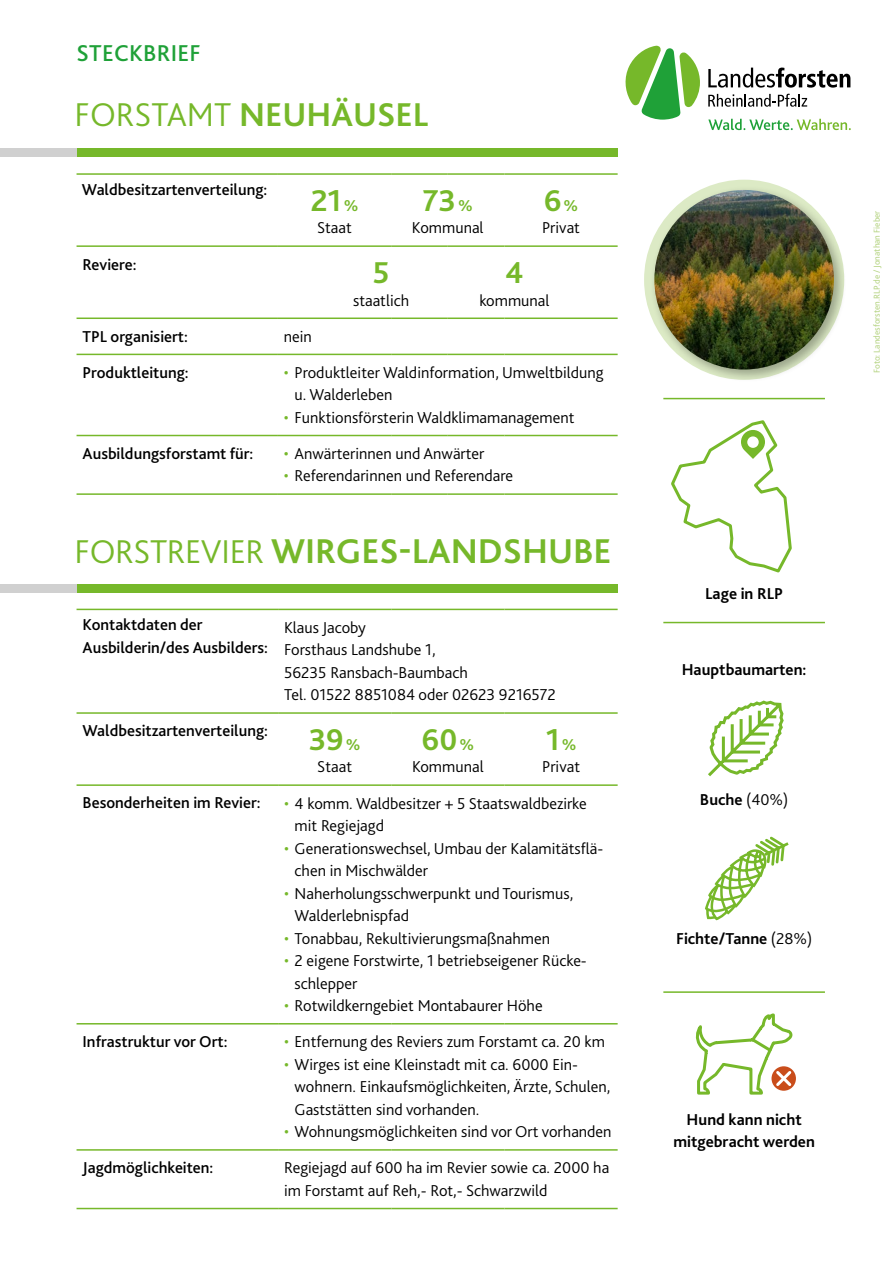
<style>
.page{position:relative;width:893px;height:1263px;background:#fff}
.page>*{position:absolute;margin:0;border:0;box-sizing:border-box;transform-origin:0 0}
.t1{font:700 36px "Bliss 2";color:#76b82a}
.t2{font:700 34.5px "Bliss 2";color:#76b82a}
.t3{font:700 31.5px "Bliss 2";color:#76b82a}
.t4{font:500 24px "Bliss 2";letter-spacing:.01em;color:#1fa138}
.t5{font:300 16.5px/22.5px "Bliss 2";color:#000}
.t6{font:500 16.5px/22.5px "Bliss 2";color:#000}
.t7{font:700 16.5px/22.5px "Bliss 2";color:#000;text-align:center}
.t8{font:9px "Bliss 2";color:#b6d484}
.s1{font-weight:300}
.s2{font-size:16.5px}
.s3{color:#76b82a}
.s4{font-weight:300;font-size:34.5px}
</style>
<div class="page">
<svg style="left:625px;top:45px;width:75px;height:75px"></svg>
<svg style="left:708px;top:94px;width:99px;height:13px"></svg>
<svg style="left:708px;top:68px;width:142px;height:20px"></svg>
<svg style="left:708px;top:119px;width:143px;height:11px"></svg>
<div style="left:77px;top:148px;width:541px;height:8px;background:#76b82a"></div>
<div style="left:77px;top:584px;width:541px;height:9px;background:#76b82a"></div>
<div style="left:0;top:148px;width:77px;height:8px;background:#d0d0d0"></div>
<div style="left:0;top:584px;width:77px;height:9px;background:#d0d0d0"></div>
<hr style="left:77px;top:173px;width:201px;height:2px;background:#76b82a">
<hr style="left:278px;top:173px;width:113px;height:2px;background:#76b82a">
<hr style="left:391px;top:173px;width:57px;height:2px;background:#76b82a">
<hr style="left:448px;top:173px;width:56px;height:2px;background:#76b82a">
<hr style="left:504px;top:173px;width:114px;height:2px;background:#76b82a">
<hr style="left:77px;top:245px;width:201px;height:2px;background:#76b82a">
<hr style="left:278px;top:245px;width:113px;height:2px;background:#76b82a">
<hr style="left:391px;top:245px;width:57px;height:2px;background:#76b82a">
<hr style="left:448px;top:245px;width:56px;height:2px;background:#76b82a">
<hr style="left:504px;top:245px;width:114px;height:2px;background:#76b82a">
<hr style="left:77px;top:317px;width:201px;height:2px;background:#76b82a">
<hr style="left:278px;top:317px;width:113px;height:2px;background:#76b82a">
<hr style="left:391px;top:317px;width:57px;height:2px;background:#76b82a">
<hr style="left:448px;top:317px;width:56px;height:2px;background:#76b82a">
<hr style="left:504px;top:317px;width:114px;height:2px;background:#76b82a">
<hr style="left:77px;top:354px;width:201px;height:1px;background:#76b82a">
<hr style="left:278px;top:354px;width:113px;height:1px;background:#76b82a">
<hr style="left:391px;top:354px;width:57px;height:1px;background:#76b82a">
<hr style="left:448px;top:354px;width:56px;height:1px;background:#76b82a">
<hr style="left:504px;top:354px;width:114px;height:1px;background:#76b82a">
<hr style="left:77px;top:435px;width:201px;height:1px;background:#76b82a">
<hr style="left:278px;top:435px;width:113px;height:1px;background:#76b82a">
<hr style="left:391px;top:435px;width:57px;height:1px;background:#76b82a">
<hr style="left:448px;top:435px;width:56px;height:1px;background:#76b82a">
<hr style="left:504px;top:435px;width:114px;height:1px;background:#76b82a">
<hr style="left:77px;top:493px;width:201px;height:2px;background:#76b82a">
<hr style="left:278px;top:493px;width:113px;height:2px;background:#76b82a">
<hr style="left:391px;top:493px;width:57px;height:2px;background:#76b82a">
<hr style="left:448px;top:493px;width:56px;height:2px;background:#76b82a">
<hr style="left:504px;top:493px;width:114px;height:2px;background:#76b82a">
<hr style="left:77px;top:609px;width:201px;height:1px;background:#76b82a">
<hr style="left:278px;top:609px;width:113px;height:1px;background:#76b82a">
<hr style="left:391px;top:609px;width:113px;height:1px;background:#76b82a">
<hr style="left:504px;top:609px;width:114px;height:1px;background:#76b82a">
<hr style="left:77px;top:712px;width:201px;height:2px;background:#76b82a">
<hr style="left:278px;top:712px;width:113px;height:2px;background:#76b82a">
<hr style="left:391px;top:712px;width:113px;height:2px;background:#76b82a">
<hr style="left:504px;top:712px;width:114px;height:2px;background:#76b82a">
<hr style="left:77px;top:784px;width:201px;height:2px;background:#76b82a">
<hr style="left:278px;top:784px;width:113px;height:2px;background:#76b82a">
<hr style="left:391px;top:784px;width:113px;height:2px;background:#76b82a">
<hr style="left:504px;top:784px;width:114px;height:2px;background:#76b82a">
<hr style="left:77px;top:1023px;width:201px;height:1px;background:#76b82a">
<hr style="left:278px;top:1023px;width:113px;height:1px;background:#76b82a">
<hr style="left:391px;top:1023px;width:113px;height:1px;background:#76b82a">
<hr style="left:504px;top:1023px;width:114px;height:1px;background:#76b82a">
<hr style="left:77px;top:1149px;width:201px;height:2px;background:#76b82a">
<hr style="left:278px;top:1149px;width:113px;height:2px;background:#76b82a">
<hr style="left:391px;top:1149px;width:113px;height:2px;background:#76b82a">
<hr style="left:504px;top:1149px;width:114px;height:2px;background:#76b82a">
<hr style="left:77px;top:1208px;width:201px;height:1px;background:#76b82a">
<hr style="left:278px;top:1208px;width:113px;height:1px;background:#76b82a">
<hr style="left:391px;top:1208px;width:113px;height:1px;background:#76b82a">
<hr style="left:504px;top:1208px;width:114px;height:1px;background:#76b82a">
<hr style="left:663px;top:991px;width:162px;height:2px;background:#76b82a">
<svg style="left:671px;top:420px;width:121px;height:153px"></svg>
<hr style="left:663px;top:398px;width:162px;height:1px;background:#76b82a">
<hr style="left:663px;top:622px;width:162px;height:1px;background:#76b82a">
<svg style="left:708px;top:700px;width:76px;height:77px"></svg>
<div style="left:650px;top:186px;width:196px;height:196px;background:#000;opacity:.3"></div>
<img style="left:654px;top:190px;width:180px;height:180px;border-radius:90px">
<svg style="left:705px;top:836px;width:84px;height:85px"></svg>
<svg style="left:771px;top:1066px;width:25px;height:25px"></svg>
<svg style="left:695px;top:1013px;width:99px;height:82px"></svg>
<p class="t4" style="left:77px;top:38px;width:126px">STECKBRIEF</p>
<h1 class="t2" style="left:75px;top:93px;width:355px"><span class="s1">FORSTAMT</span> NEUHÄUSEL</h1>
<h2 class="t6" style="left:82px;top:178px;width:187px">Waldbesitzartenverteilung:</h2>
<p class="t3" style="left:311px;top:181px;width:49px">21<span class="s2">%</span></p>
<p class="t5" style="left:317px;top:217px;width:36px">Staat</p>
<p class="t3" style="left:423px;top:181px;width:51px">73<span class="s2">%</span></p>
<p class="t5" style="left:412px;top:217px;width:73px">Kommunal</p>
<p class="t3" style="left:544px;top:181px;width:36px">6<span class="s2">%</span></p>
<p class="t5" style="left:542px;top:217px;width:39px">Privat</p>
<p class="t6" style="left:83px;top:253px;width:55px">Reviere:</p>
<p class="t3" style="left:373px;top:253px;width:18px">5</p>
<p class="t5" style="left:353px;top:289px;width:58px">staatlich</p>
<p class="t3" style="left:505px;top:253px;width:20px">4</p>
<p class="t5" style="left:479px;top:289px;width:72px">kommunal</p>
<h2 class="t6" style="left:83px;top:325px;width:107px">TPL organisiert:</h2>
<p class="t5" style="left:284px;top:325px;width:30px">nein</p>
<h2 class="t6" style="left:83px;top:361px;width:108px">Produktleitung:</h2>
<p class="t5" style="left:294px;top:361px;width:311px;text-indent:-10px"><span class="s3">•</span> Produktleiter Waldinformation, Umweltbildung u. Walderleben</p>
<p class="t5" style="left:284px;top:406px;width:292px"><span class="s3">•</span> Funktionsförsterin Waldklimamanagement</p>
<h2 class="t6" style="left:83px;top:442px;width:172px">Ausbildungsforstamt für:</h2>
<p class="t5" style="left:284px;top:442px;width:202px"><span class="s3">•</span> Anwärterinnen und Anwärter</p>
<p class="t5" style="left:284px;top:465px;width:231px"><span class="s3">•</span> Referendarinnen und Referendare</p>
<h1 class="t1" style="left:75px;top:529px;width:538px"><span class="s4">FORSTREVIER</span> WIRGES-LANDSHUBE</h1>
<h2 class="t6" style="left:83px;top:614px;width:187px">Kontaktdaten der<br>Ausbilderin/des Ausbilders:</h2>
<p class="t5" style="left:284px;top:616px;width:83px">Klaus Jacoby</p>
<p class="t5" style="left:284px;top:638px;width:185px">Forsthaus Landshube 1,<br>56235 Ransbach-Baumbach</p>
<p class="t5" style="left:284px;top:683px;width:273px">Tel. 01522 8851084 oder 02623 9216572</p>
<h2 class="t6" style="left:83px;top:720px;width:187px">Waldbesitzartenverteilung:</h2>
<p class="t3" style="left:309px;top:720px;width:53px">39<span class="s2">%</span></p>
<p class="t5" style="left:317px;top:756px;width:36px">Staat</p>
<p class="t3" style="left:422px;top:720px;width:54px">60<span class="s2">%</span></p>
<p class="t5" style="left:412px;top:756px;width:73px">Kommunal</p>
<p class="t3" style="left:546px;top:720px;width:32px">1<span class="s2">%</span></p>
<p class="t5" style="left:542px;top:756px;width:39px">Privat</p>
<h2 class="t6" style="left:83px;top:792px;width:180px">Besonderheiten im Revier:</h2>
<p class="t5" style="left:295px;top:792px;width:294px;text-indent:-10px"><span class="s3">•</span> 4 komm. Waldbesitzer + 5 Staatswaldbezirke mit Regiejagd</p>
<p class="t5" style="left:295px;top:837px;width:310px;text-indent:-10px"><span class="s3">•</span> Generationswechsel, Umbau der Kalamitätsflä&shy;chen in Mischwälder</p>
<p class="t5" style="left:295px;top:882px;width:280px;text-indent:-10px"><span class="s3">•</span> Naherholungsschwerpunkt und Tourismus,<br>Walderlebnispfad</p>
<p class="t5" style="left:284px;top:927px;width:267px"><span class="s3">•</span> Tonabbau, Rekultivierungsmaßnahmen</p>
<p class="t5" style="left:295px;top:949px;width:294px;text-indent:-10px"><span class="s3">•</span> 2 eigene Forstwirte, 1 betriebseigener Rücke&shy;schlepper</p>
<p class="t5" style="left:284px;top:994px;width:260px"><span class="s3">•</span> Rotwildkerngebiet Montabaurer Höhe</p>
<h2 class="t6" style="left:83px;top:1030px;width:147px">Infrastruktur vor Ort:</h2>
<p class="t5" style="left:284px;top:1030px;width:322px"><span class="s3">•</span> Entfernung des Reviers zum Forstamt ca. 20 km</p>
<p class="t5" style="left:295px;top:1053px;width:317px;text-indent:-10px"><span class="s3">•</span> Wirges ist eine Kleinstadt mit ca. 6000 Ein&shy;wohnern. Einkaufsmöglichkeiten, Ärzte, Schulen,<br>Gaststätten sind vorhanden.</p>
<p class="t5" style="left:284px;top:1120px;width:329px"><span class="s3">•</span> Wohnungsmöglichkeiten sind vor Ort vorhanden</p>
<h2 class="t6" style="left:83px;top:1156px;width:132px">Jagdmöglichkeiten:</h2>
<p class="t5" style="left:284px;top:1156px;width:327px">Regiejagd auf 600 ha im Revier sowie ca. 2000 ha im Forstamt auf Reh,- Rot,- Schwarzwild</p>
<p class="t8" style="left:871px;top:373px;width:164px;rotate:-90deg">Foto: Landesforsten.RLP.de / Jonathan Fieber</p>
<p class="t7" style="left:705px;top:582px;width:80px">Lage in RLP</p>
<h3 class="t7" style="left:682px;top:658px;width:126px">Hauptbaumarten:</h3>
<p class="t7" style="left:700px;top:788px;width:90px">Buche <span class="s1">(40%)</span></p>
<p class="t7" style="left:676px;top:927px;width:138px">Fichte/Tanne <span class="s1">(28%)</span></p>
<p class="t7" style="left:673px;top:1108px;width:143px">Hund kann nicht mitgebracht werden</p>
</div>
